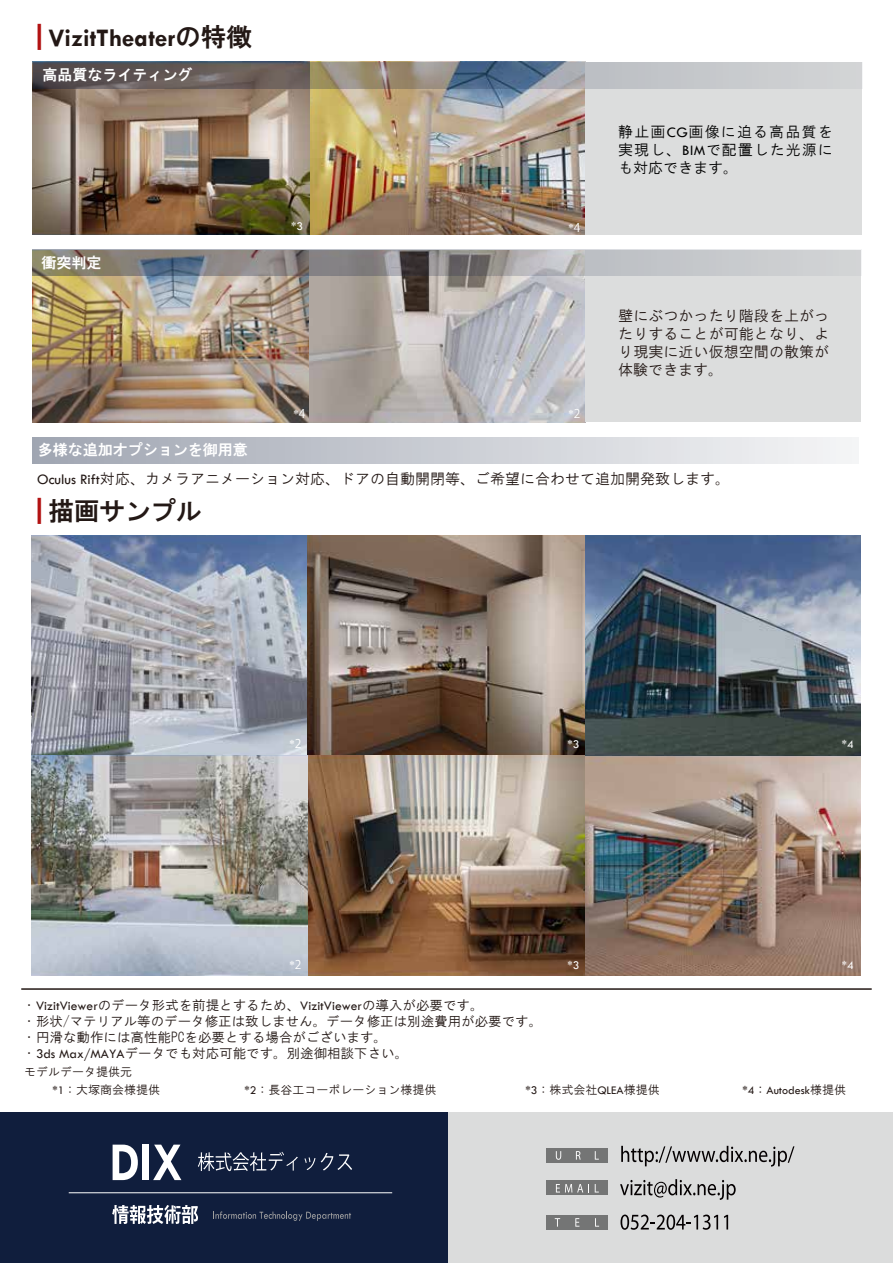
<style>
.page{position:relative;width:893px;height:1263px;background:#fff}
.page>*{position:absolute;margin:0;border:0;box-sizing:border-box;transform-origin:0 0}
.t1{font:700 25.5px "Tw Cen";color:#231815}
.t2{font:25.5px "HG Gothic E";color:#231815}
.t3{font:15px/18px "HG Gothic M";color:#231815;text-align:justify}
.t4{font:15px/18px "HG Gothic M";letter-spacing:.065em;color:#000;text-align:justify}
.t5{font:15px "HG Gothic E";color:#fff}
.t6{font:13.5px/16.2px "HG Gothic M";color:#231815}
.t7{font:12px "HG Gothic M";color:#231815}
.t8{font:12px "Tw Cen";color:#fff}
.t9{font:12px "Tw Cen";color:#231815}
.s1{font-style:italic;font-size:31.5px;color:#b21212}
.s2{font-family:"HG Gothic E";font-weight:400}
.s3{font-family:"Koz Go Pr 6 N"}
.s4{font-family:"Tw Cen"}
.s5{font-family:"Tw Cen";font-weight:700;font-style:italic;font-size:31.5px;color:#b21212}
.s6{font-family:"HG Gothic M"}
</style>
<div class="page">
<img style="left:33px;top:276px;width:552px;height:147px">
<img style="left:33px;top:88px;width:553px;height:147px">
<div style="left:585px;top:250px;width:276px;height:172px;background:#dcdddd"></div>
<div style="left:586px;top:62px;width:276px;height:173px;background:#dcdddd"></div>
<svg style="left:33px;top:62px;width:807px;height:26px"></svg>
<svg style="left:32px;top:250px;width:807px;height:26px"></svg>
<div style="left:32px;top:437px;width:826px;height:26px;background:linear-gradient(to right,#a0a6b2,#f5f5f6)"></div>
<img style="left:32px;top:535px;width:829px;height:440px">
<hr style="left:21px;top:988px;width:851px;height:2px;background:#231815">
<div style="left:0;top:1113px;width:452px;height:150px;background:#101e3d"></div>
<div style="left:449px;top:1113px;width:444px;height:150px;background:#dbdcdc"></div>
<hr style="left:69px;top:1192px;width:323px;height:1px;background:#fff">
<div style="left:546px;top:1215px;width:62px;height:14px;background:#747575"></div>
<div style="left:546px;top:1180px;width:62px;height:15px;background:#747575"></div>
<div style="left:546px;top:1148px;width:62px;height:14px;background:#747575"></div>
<svg style="left:112px;top:1205px;width:86px;height:19px"></svg>
<svg style="left:621px;top:1146px;width:173px;height:21px"></svg>
<svg style="left:620px;top:1179px;width:116px;height:21px"></svg>
<svg style="left:215px;top:1211px;width:136px;height:10px"></svg>
<svg style="left:620px;top:1214px;width:98px;height:16px"></svg>
<svg style="left:724px;top:1215px;width:4px;height:14px"></svg>
<svg style="left:113px;top:1144px;width:25px;height:36px"></svg>
<div style="left:143px;top:1144px;width:6px;height:36px;background:#fff"></div>
<svg style="left:153px;top:1144px;width:28px;height:36px"></svg>
<svg style="left:198px;top:1152px;width:100px;height:19px"></svg>
<svg style="left:304px;top:1153px;width:48px;height:17px"></svg>
<svg style="left:556px;top:1151px;width:5px;height:9px"></svg>
<svg style="left:576px;top:1151px;width:5px;height:8px"></svg>
<svg style="left:556px;top:1184px;width:33px;height:8px"></svg>
<svg style="left:555px;top:1218px;width:5px;height:8px"></svg>
<svg style="left:575px;top:1218px;width:4px;height:8px"></svg>
<h1 class="t1" style="left:30px;top:22px;width:223px"><span class="s1">|</span>VizitTheater<span class="s2">の特徴</span></h1>
<p class="t5" style="left:42px;top:67px;width:152px">高品質なライティング</p>
<p class="t5" style="left:42px;top:255px;width:61px">衝突判定</p>
<p class="t8" style="left:291px;top:219px;width:13px">*3</p>
<p class="t8" style="left:568px;top:221px;width:13px">*<span class="s3">4</span></p>
<p class="t8" style="left:294px;top:407px;width:13px">*<span class="s3">4</span></p>
<p class="t8" style="left:568px;top:407px;width:13px">*<span class="s3">2</span></p>
<p class="t4" style="left:618px;top:123px;width:216px">静止画<span class="s4">CG</span>画像に迫る高品質を実現し、<span class="s4">BIM</span>で配置した光源にも対応できます。</p>
<p class="t3" style="left:618px;top:307px;width:212px">壁にぶつかったり階段を上がったりすることが可能となり、より現実に近い仮想空間の散策が体験できます。</p>
<p class="t5" style="left:38px;top:442px;width:212px">多様な追加オプションを御用意</p>
<p class="t3" style="left:37px;top:469px;width:694px"><span class="s4">Oculus Rift</span>対応、カメラアニメーション対応、ドアの自動開閉等、ご希望に合わせて追加開発致します。</p>
<h1 class="t2" style="left:30px;top:498px;width:173px"><span class="s5">|</span>描画サンプル</h1>
<p class="t8" style="left:289px;top:737px;width:13px">*<span class="s3">2</span></p>
<p class="t8" style="left:568px;top:737px;width:13px">*3</p>
<p class="t8" style="left:289px;top:957px;width:13px">*<span class="s3">2</span></p>
<p class="t6" style="left:23px;top:997px;width:521px">・<span class="s4">VizitViewer</span>のデータ形式を前提とするため、<span class="s4">VizitViewer</span>の導入が必要です。<br>・形状/マテリアル等のデータ修正は致しません。データ修正は別途費用が必要です。・円滑な動作には高性能PCを必要とする場合がございます。<br>・<span class="s4">3ds Max/MAYA</span>データでも対応可能です。別途御相談下さい。</p>
<p class="t7" style="left:24px;top:1065px;width:110px">モデルデータ提供元</p>
<p class="t8" style="left:568px;top:957px;width:13px">*3</p>
<p class="t8" style="left:842px;top:737px;width:13px">*4</p>
<p class="t8" style="left:842px;top:957px;width:13px">*4</p>
<p class="t7" style="left:52px;top:1084px;width:109px"><span class="s4">*1</span>：大塚商会様提供</p>
<p class="t7" style="left:244px;top:1084px;width:193px"><span class="s4">*2</span>：長谷工コーポレーション様提供</p>
<p class="t7" style="left:525px;top:1084px;width:136px"><span class="s4">*3</span>：株式会社<span class="s4">QLEA</span>様提供</p>
<p class="t9" style="left:742px;top:1083px;width:105px">*4<span class="s6">：</span>Autodesk<span class="s6">様提供</span></p>
</div>
